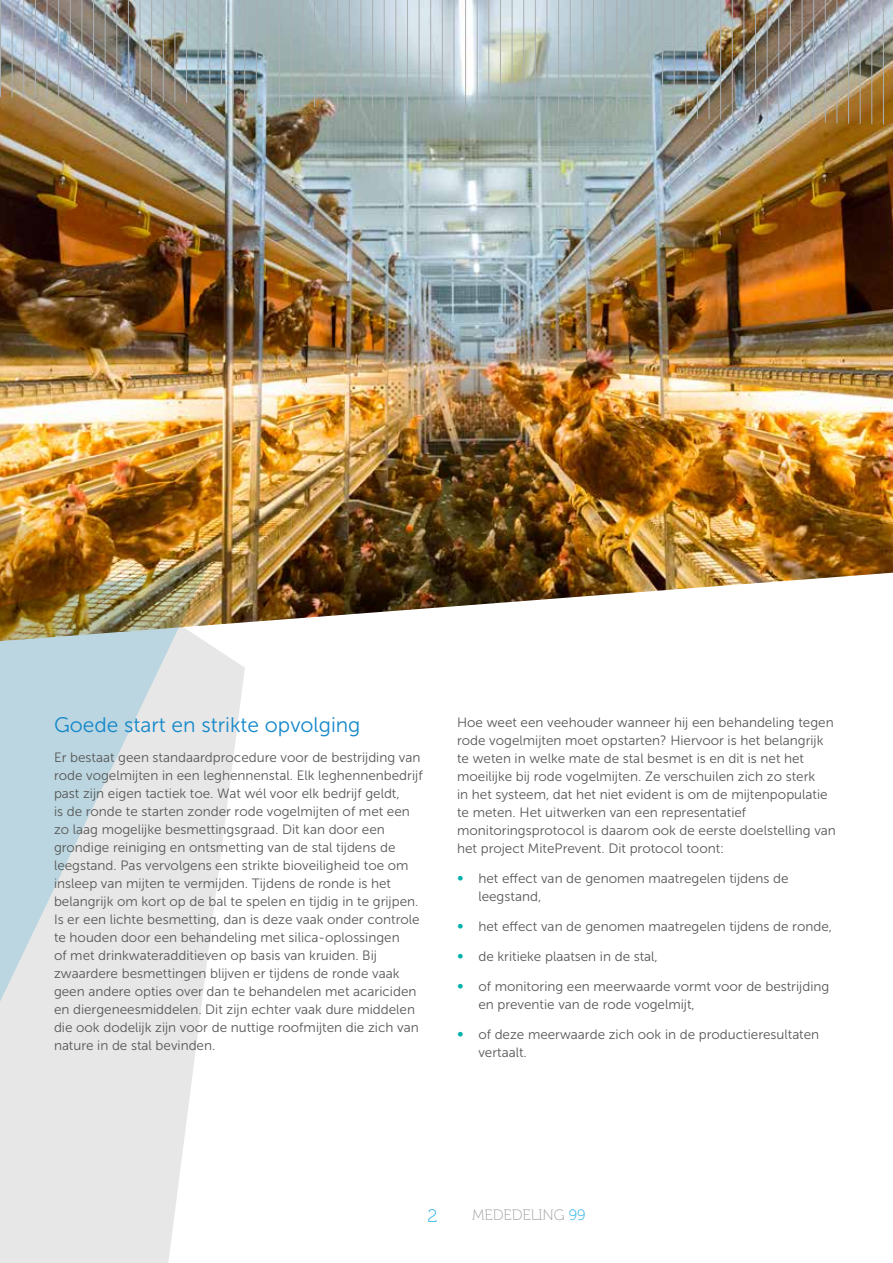
<style>
.page{position:relative;width:893px;height:1263px;background:#fff}
.page>*{position:absolute;margin:0;border:0;box-sizing:border-box;transform-origin:0 0}
.t1{font:21px "Museo Sans 300";color:#1588ca}
.t2{font:18px "Museo 100";color:#18ade5}
.t3{font:15px "Museo 100";color:#9d9d9c}
.t4{font:15px "Museo 100";color:#18ade5}
.t5{font:13.5px/18px "Museo Sans 300";color:#575756}
.s1{font-size:16.5px;color:#00b1ac}
.s2{color:#18ade5}
</style>
<div class="page">
<img style="left:0;top:0;width:893px;height:623px">
<img style="left:0;top:480px;width:245px;height:783px">
<svg style="left:0;top:560px;width:211px;height:480px;background:#ccd0cc"></svg>
<img style="left:0;top:0;width:652px;height:125px">
<hr style="left:883px;top:0;width:1px;height:125px;background:#aaafb2">
<hr style="left:871px;top:0;width:1px;height:125px;background:#aaafb2">
<hr style="left:860px;top:0;width:1px;height:125px;background:#aaafb2">
<hr style="left:848px;top:0;width:1px;height:125px;background:#aaafb2">
<hr style="left:837px;top:0;width:1px;height:125px;background:#aaafb2">
<hr style="left:662px;top:0;width:1px;height:125px;background:#aaafb2">
<hr style="left:709px;top:0;width:1px;height:125px;background:#aaafb2">
<hr style="left:813px;top:0;width:1px;height:125px;background:#aaafb2">
<hr style="left:790px;top:0;width:1px;height:125px;background:#aaafb2">
<hr style="left:685px;top:0;width:1px;height:125px;background:#aaafb2">
<hr style="left:744px;top:0;width:1px;height:125px;background:#aaafb2">
<hr style="left:825px;top:0;width:1px;height:125px;background:#aaafb2">
<hr style="left:697px;top:0;width:1px;height:125px;background:#aaafb2">
<hr style="left:755px;top:0;width:1px;height:125px;background:#aaafb2">
<hr style="left:802px;top:0;width:1px;height:125px;background:#aaafb2">
<hr style="left:674px;top:0;width:1px;height:125px;background:#aaafb2">
<hr style="left:732px;top:0;width:1px;height:125px;background:#aaafb2">
<hr style="left:778px;top:0;width:1px;height:125px;background:#aaafb2">
<hr style="left:720px;top:0;width:1px;height:125px;background:#aaafb2">
<hr style="left:767px;top:0;width:1px;height:125px;background:#aaafb2">
<hr style="left:892px;top:0;width:1px;height:125px;background:#aaafb2">
<h1 class="t1" style="left:54px;top:714px;width:308px">Goede start en strikte opvolging</h1>
<p class="t5" style="left:54px;top:749px;width:370px">Er bestaat geen standaardprocedure voor de bestrijding van rode vogelmijten in een leghennenstal. Elk leghennenbedrijf past zijn eigen tactiek toe. Wat wél voor elk bedrijf geldt,<br>is de ronde te starten zonder rode vogelmijten of met een zo laag mogelijke besmettingsgraad. Dit kan door een grondige reiniging en ontsmetting van de stal tijdens de leegstand. Pas vervolgens een strikte bioveiligheid toe om insleep van mijten te vermijden. Tijdens de ronde is het belangrijk om kort op de bal te spelen en tijdig in te grijpen.<br>Is er een lichte besmetting, dan is deze vaak onder controle te houden door een behandeling met silica-oplossingen<br>of met drinkwateradditieven op basis van kruiden. Bij zwaardere besmettingen blijven er tijdens de ronde vaak geen andere opties over dan te behandelen met acariciden en diergeneesmiddelen. Dit zijn echter vaak dure middelen die ook dodelijk zijn voor de nuttige roofmijten die zich van nature in de stal bevinden.</p>
<p class="t5" style="left:457px;top:713px;width:380px">Hoe weet een veehouder wanneer hij een behandeling tegen rode vogelmijten moet opstarten? Hiervoor is het belangrijk te weten in welke mate de stal besmet is en dit is net het moeilijke bij rode vogelmijten. Ze verschuilen zich zo sterk<br>in het systeem, dat het niet evident is om de mijtenpopulatie te meten. Het uitwerken van een representatief monitoringsprotocol is daarom ook de eerste doelstelling van het project MitePrevent. Dit protocol toont:</p>
<p class="t5" style="left:478px;top:869px;width:312px;text-indent:-21px"><span class="s1">•</span> het effect van de genomen maatregelen tijdens de leegstand,</p>
<p class="t5" style="left:457px;top:917px;width:376px"><span class="s1">•</span> het effect van de genomen maatregelen tijdens de ronde,</p>
<p class="t5" style="left:457px;top:947px;width:202px"><span class="s1">•</span> de kritieke plaatsen in de stal,</p>
<p class="t5" style="left:478px;top:977px;width:352px;text-indent:-21px"><span class="s1">•</span> of monitoring een meerwaarde vormt voor de bestrijding en preventie van de rode vogelmijt,</p>
<p class="t5" style="left:478px;top:1025px;width:342px;text-indent:-21px"><span class="s1">•</span> of deze meerwaarde zich ook in de productieresultaten vertaalt.</p>
<h2 class="t2" style="left:428px;top:1207px;width:12px">2</h2>
<p class="t4" style="left:577px;top:1207px;width:10px">8</p>
<p class="t3" style="left:472px;top:1207px;width:115px">MEDEDELING <span class="s2">99</span></p>
</div>
